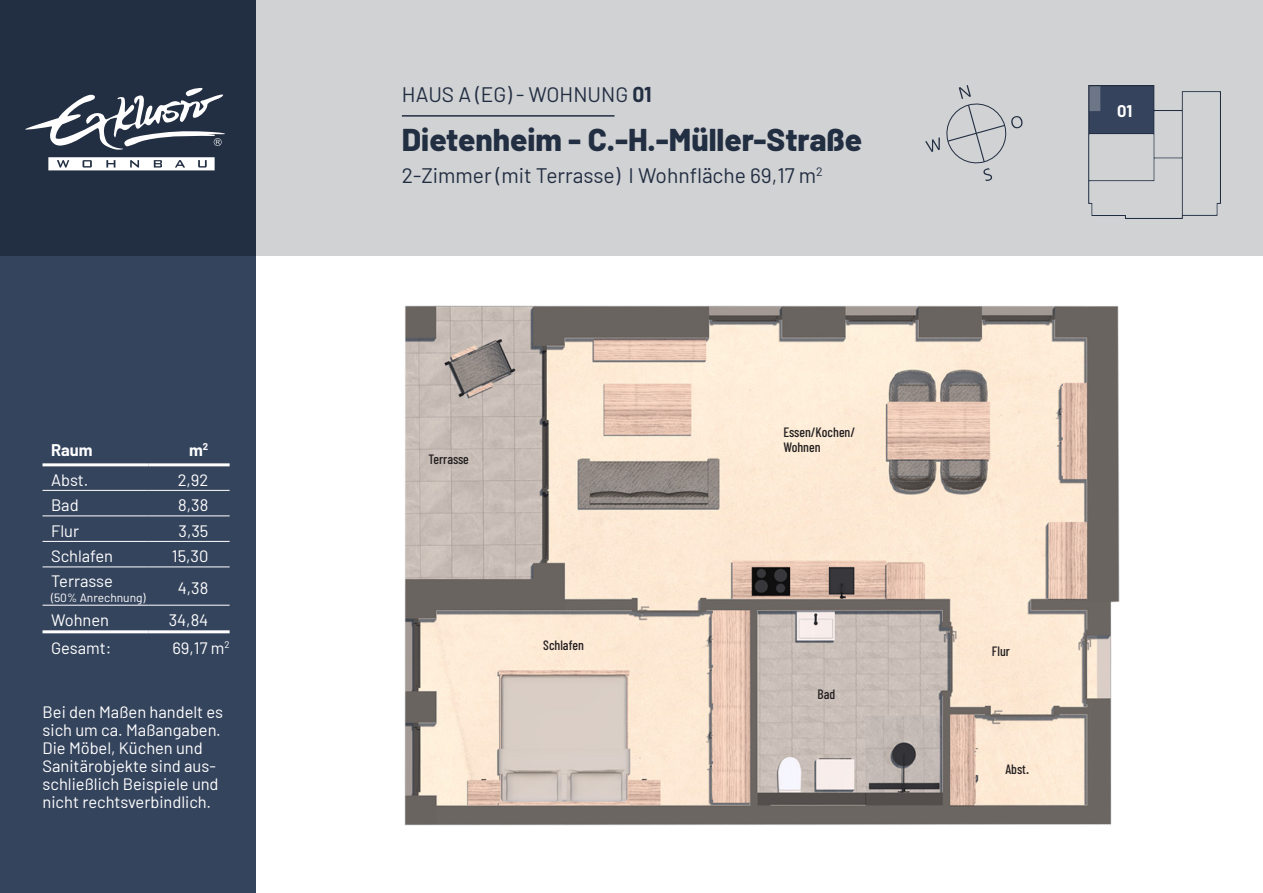
<style>
.page{position:relative;width:1263px;height:893px;background:#fff}
.page>*{position:absolute;margin:0;border:0;box-sizing:border-box;transform-origin:0 0}
.Header_Projektname{font:800 31.5px "Barlow";color:#222e42}
.Header-Subline{font:21px "Barlow";color:#222e42}
.Tabellentext_weiss{font:16.5px/18px "Barlow";color:#fff}
.Tabellentext_weiss-2{font:700 16.5px "Barlow";color:#fff}
.Fliesstext_weiss{font:700 16.5px "Barlow";color:#fff}
.m__Angaben{font:500 13.5px/15px "Barlow Condensed";color:#231f20}
.Tabellentext_weiss-3{font:12px "Barlow";color:#fff}
.s1{font-weight:700}
.s2{font-size:15px}
</style>
<div class="page">
<div style="left:255px;top:0;width:1008px;height:255px;background:#d1d2d4"></div>
<div style="left:0;top:255px;width:255px;height:638px;background:#35445d"></div>
<div style="left:0;top:0;width:255px;height:255px;background:#222e42"></div>
<svg style="left:25px;top:87px;width:200px;height:84px"></svg>
<img style="left:404px;top:305px;width:716px;height:521px">
<hr style="left:402px;top:115px;width:212px;height:2px;background:#222e42">
<hr style="left:43px;top:490px;width:106px;height:1px;background:#fff">
<hr style="left:149px;top:490px;width:81px;height:1px;background:#fff">
<hr style="left:43px;top:515px;width:106px;height:1px;background:#fff">
<hr style="left:149px;top:515px;width:81px;height:1px;background:#fff">
<hr style="left:43px;top:541px;width:106px;height:1px;background:#fff">
<hr style="left:149px;top:541px;width:81px;height:1px;background:#fff">
<hr style="left:43px;top:566px;width:106px;height:1px;background:#fff">
<hr style="left:149px;top:566px;width:81px;height:1px;background:#fff">
<hr style="left:43px;top:605px;width:106px;height:1px;background:#fff">
<hr style="left:149px;top:605px;width:81px;height:1px;background:#fff">
<hr style="left:43px;top:463px;width:106px;height:3px;background:#fff">
<hr style="left:149px;top:463px;width:81px;height:3px;background:#fff">
<hr style="left:43px;top:630px;width:106px;height:3px;background:#fff">
<hr style="left:149px;top:630px;width:81px;height:3px;background:#fff">
<svg style="left:925px;top:85px;width:98px;height:96px"></svg>
<img style="left:1088px;top:85px;width:132px;height:133px">
<p class="Tabellentext_weiss-2" style="left:51px;top:438px;width:43px">Raum</p>
<p class="Tabellentext_weiss-2" style="left:189px;top:438px;width:21px">m<sup>2</sup></p>
<p class="Tabellentext_weiss" style="left:51px;top:470px;width:39px">Abst.</p>
<p class="Tabellentext_weiss" style="left:178px;top:470px;width:32px">2,92</p>
<p class="Tabellentext_weiss" style="left:51px;top:495px;width:29px">Bad</p>
<p class="Tabellentext_weiss" style="left:178px;top:495px;width:32px">8,38</p>
<p class="Tabellentext_weiss" style="left:51px;top:521px;width:30px">Flur</p>
<p class="Tabellentext_weiss" style="left:179px;top:521px;width:31px">3,35</p>
<p class="Tabellentext_weiss" style="left:51px;top:546px;width:64px">Schlafen</p>
<p class="Tabellentext_weiss" style="left:172px;top:546px;width:38px">15,30</p>
<p class="Tabellentext_weiss" style="left:51px;top:571px;width:63px">Terrasse</p>
<p class="Tabellentext_weiss-3" style="left:51px;top:589px;width:96px">(50% Anrechnung)</p>
<p class="Tabellentext_weiss" style="left:178px;top:578px;width:32px">4,38</p>
<p class="Tabellentext_weiss" style="left:51px;top:610px;width:60px">Wohnen</p>
<p class="Tabellentext_weiss" style="left:169px;top:610px;width:41px">34,84</p>
<p class="Tabellentext_weiss" style="left:51px;top:637px;width:62px">Gesamt:</p>
<p class="Tabellentext_weiss" style="left:172px;top:637px;width:59px">69,17 m<sup>2</sup></p>
<p class="Tabellentext_weiss" style="left:43px;top:702px;width:182px">Bei den Maßen handelt es sich um ca. Maßangaben.<br>Die Möbel, Küchen und<br>Sanitärobjekte sind aus&shy;schließlich Beispiele und nicht rechtsverbindlich.</p>
<p class="Header-Subline" style="left:402px;top:79px;width:251px">HAUS A (EG) - WOHNUNG <span class="s1">01</span></p>
<p class="Header_Projektname" style="left:402px;top:116px;width:462px">Dietenheim - C.-H.-Müller-Straße</p>
<p class="Header-Subline" style="left:402px;top:161px;width:422px">2-Zimmer (mit Terrasse) I Wohnfläche 69,17 m<sup>2</sup></p>
<p class="m__Angaben" style="left:428px;top:451px;width:42px">Terrasse</p>
<p class="m__Angaben" style="left:543px;top:636px;width:42px">Schlafen</p>
<p class="m__Angaben" style="left:783px;top:424px;width:73px">Essen/Kochen/<br>Wohnen</p>
<p class="m__Angaben" style="left:817px;top:686px;width:19px">Bad</p>
<p class="Fliesstext_weiss" style="left:1117px;top:99px;width:17px">01</p>
<p class="m__Angaben" style="left:992px;top:643px;width:20px">Flur</p>
<p class="m__Angaben" style="left:1005px;top:761px;width:25px">Abst<span class="s2">.</span></p>
</div>
